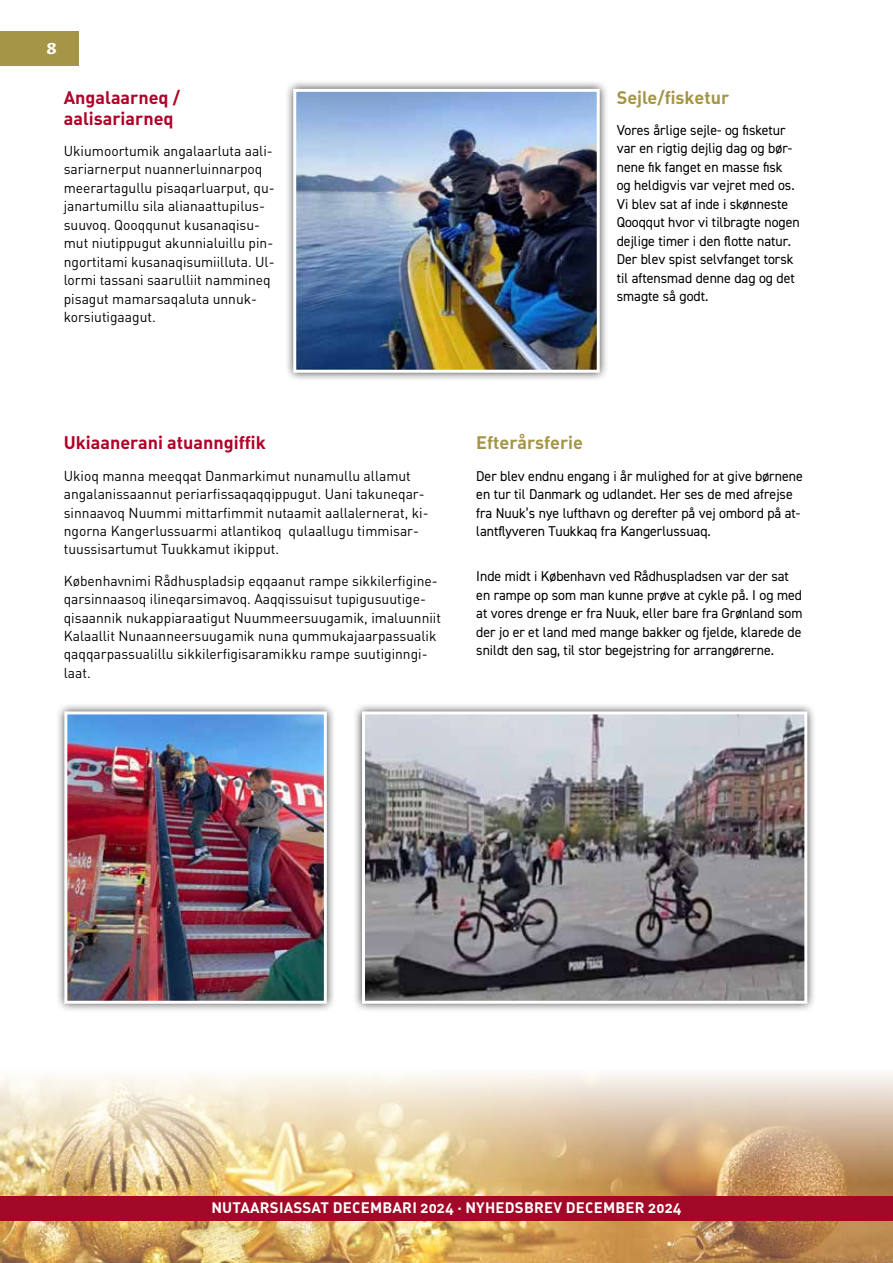
<style>
.page{position:relative;width:893px;height:1263px;background:#fff}
.page>*{position:absolute;margin:0;border:0;box-sizing:border-box;transform-origin:0 0}
.t1{font:18px/21px "DIN Bold Alternate";color:#b00028}
.t2{font:18px "DIN Bold Alternate";color:#a59547}
.t3{font:700 16.5px "Kefa";color:#fff}
.t4{font:15px "DIN Bold Alternate";letter-spacing:.015em;color:#fff}
.t5{font:14.25px/18.5px "DIN";color:#000}
.t6{font:14.25px/18.5px "DIN2014";color:#000}
</style>
<div class="page">
<img style="left:0;top:1074px;width:893px;height:189px">
<div style="left:0;top:32px;width:79px;height:34px;background:#a59547"></div>
<div style="left:0;top:1196px;width:893px;height:24px;background:#a20827"></div>
<div style="left:284px;top:80px;width:325px;height:302px;background:#000;opacity:.75"></div>
<img style="left:297px;top:93px;width:299px;height:276px">
<div style="left:293px;top:89px;width:307px;height:284px;border:3px solid #fff"></div>
<div style="left:353px;top:702px;width:463px;height:311px;background:#000;opacity:.75"></div>
<img style="left:366px;top:715px;width:437px;height:285px">
<div style="left:362px;top:711px;width:445px;height:293px;border:3px solid #fff"></div>
<div style="left:55px;top:702px;width:281px;height:311px;background:#000;opacity:.75"></div>
<img style="left:68px;top:715px;width:255px;height:285px">
<div style="left:64px;top:711px;width:263px;height:293px;border:3px solid #fff"></div>
<p class="t3" style="left:46px;top:37px;width:12px">8</p>
<p class="t1" style="left:64px;top:86px;width:118px">Angalaarneq / aalisariarneq</p>
<p class="t5" style="left:64px;top:141px;width:212px">Ukiumoortumik angalaarluta aali&shy;sariarnerput nuannerluinnarpoq meerartagullu pisaqarluarput, qu&shy;janartumillu sila alianaattupilus&shy;suuvoq. Qooqqunut kusanaqisu&shy;mut niutippugut akunnialuillu pin&shy;ngortitami kusanaqisumiilluta. Ul&shy;lormi tassani saarulliit nammineq pisagut mamarsaqaluta unnuk&shy;korsiutigaagut.</p>
<p class="t2" style="left:617px;top:85px;width:114px">Sejle/fisketur</p>
<p class="t6" style="left:617px;top:121px;width:185px">Vores årlige sejle- og fisketur var en rigtig dejlig dag og bør&shy;nene fik fanget en masse fisk og heldigvis var vejret med os.<br>Vi blev sat af inde i skønneste<br>Qooqqut hvor vi tilbragte nogen dejlige timer i den flotte natur.<br>Der blev spist selvfanget torsk til aftensmad denne dag og det smagte så godt.</p>
<p class="t1" style="left:64px;top:432px;width:203px">Ukiaanerani atuanngiffik</p>
<p class="t5" style="left:64px;top:466px;width:364px">Ukioq manna meeqqat Danmarkimut nunamullu allamut angalanissaannut periarfissaqaqqippugut. Uani takuneqar&shy;sinnaavoq Nuummi mittarfimmit nutaamit aallalernerat, ki&shy;ngorna Kangerlussuarmi atlantikoq qulaallugu timmisar&shy;tuussisartumut Tuukkamut ikipput.</p>
<p class="t5" style="left:64px;top:571px;width:379px">Københavnimi Rådhuspladsip eqqaanut rampe sikkilerfigine&shy;qarsinnaasoq ilineqarsimavoq. Aaqqissuisut tupigusuutige&shy;qisaannik nukappiaraatigut Nuummeersuugamik, imaluunniit Kalaallit Nunaanneersuugamik nuna qummukajaarpassualik qaqqarpassualillu sikkilerfigisaramikku rampe suutiginngi&shy;laat.</p>
<p class="t2" style="left:476px;top:431px;width:108px">Efterårsferie</p>
<p class="t6" style="left:476px;top:466px;width:328px">Der blev endnu engang i år mulighed for at give børnene en tur til Danmark og udlandet. Her ses de med afrejse fra Nuuk’s nye lufthavn og derefter på vej ombord på at&shy;lantflyveren Tuukkaq fra Kangerlussuaq.</p>
<p class="t6" style="left:476px;top:567px;width:328px">Inde midt i København ved Rådhuspladsen var der sat en rampe op som man kunne prøve at cykle på. I og med at vores drenge er fra Nuuk, eller bare fra Grønland som der jo er et land med mange bakker og fjelde, klarede de snildt den sag, til stor begejstring for arrangørerne.</p>
<p class="t4" style="left:211px;top:1198px;width:472px">NUTAARSIASSAT DECEMBARI 2024 · NYHEDSBREV DECEMBER 2024</p>
</div>
